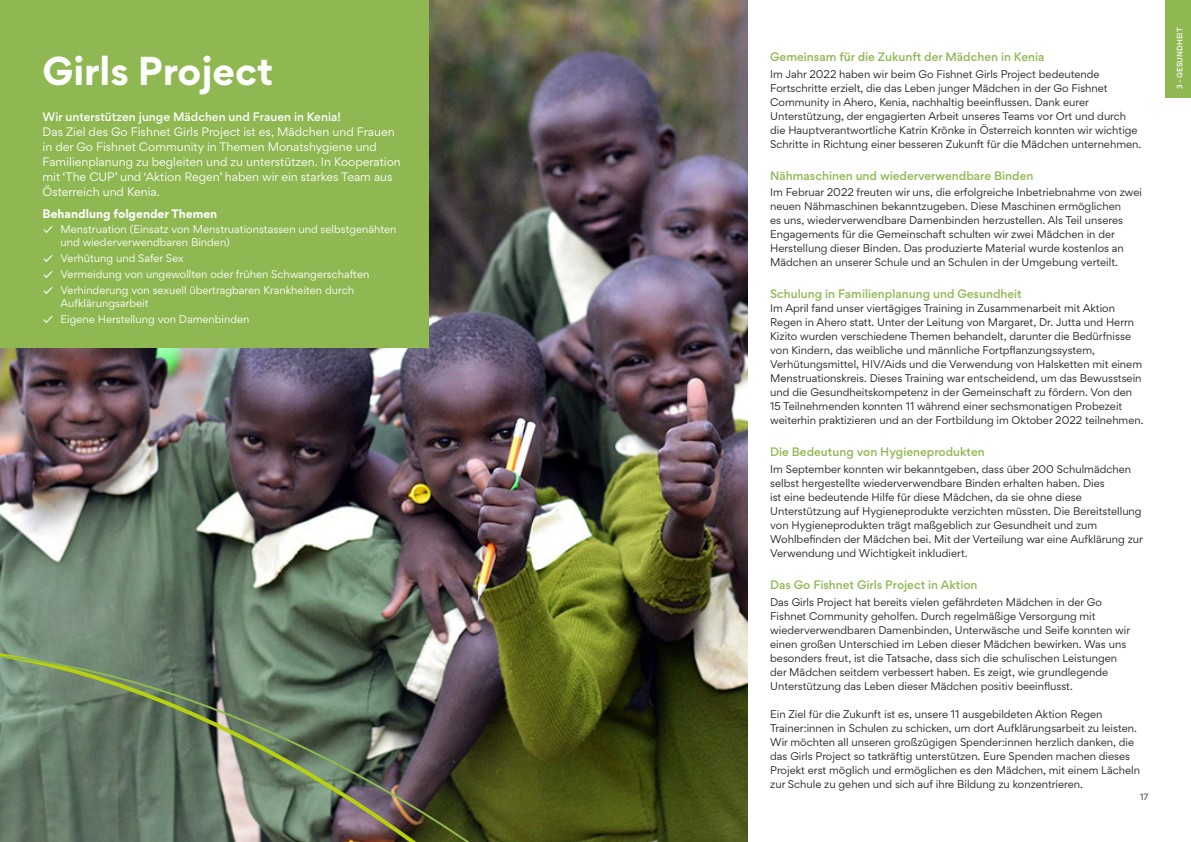
<style>
.page{position:relative;width:1191px;height:842px;background:#fff}
.page>*{position:absolute;margin:0;border:0;box-sizing:border-box;transform-origin:0 0}
.Headline_2{font:700 36px "Gordita";color:#fff}
.Fließtext__Klein{font:11px/15px "Gordita";color:#fff}
.Fließtext__Klein-2{font:500 11px "Gordita";color:#8fb852}
.Fließtext__Klein-3{font:500 11px "Gordita";color:#fff}
.Fließtext__Klein-4{font:700 11px "Gordita";color:#fff}
.Fließtext__Klein-5{font:10px/14px "Gordita";color:#231f20}
.t1{font:10px/13px "Gordita";color:#fff}
.t2{font:8px "Gordita";color:#231f20}
.Fließtext__Groß{font:500 7px "Gordita";letter-spacing:.01em;color:#fff}
.s1{font-weight:500}
</style>
<div class="page">
<img style="left:0;top:0;width:747px;height:842px">
<div style="left:0;top:1px;width:428px;height:347px;background:#8fb852"></div>
<div style="left:1165px;top:0;width:26px;height:97px;background:#8fb852"></div>
<img style="left:0;top:607px;width:576px;height:235px">
<p class="Headline_2" style="left:43px;top:42px;width:232px">Girls Project</p>
<p class="Fließtext__Klein-3" style="left:43px;top:109px;width:300px">Wir unterstützen junge Mädchen und Frauen in Kenia!</p>
<p class="Fließtext__Klein" style="left:43px;top:124px;width:360px">Das Ziel des Go Fishnet Girls Project ist es, Mädchen und Frauen in der Go Fishnet Community in Themen Monatshygiene und Familienplanung zu begleiten und zu unterstützen. In Kooperation mit ‘The CUP’ und ‘Aktion Regen’ haben wir ein starkes Team aus Österreich und Kenia.</p>
<p class="Fließtext__Klein-4" style="left:43px;top:205px;width:176px">Behandlung folgender Themen</p>
<p class="t1" style="left:61px;top:223px;width:337px;text-indent:-17px"><span class="s1">✓</span> Menstruation (Einsatz von Menstruationstassen und selbstgenähten und wiederverwendbaren Binden)</p>
<p class="t1" style="left:44px;top:252px;width:142px"><span class="s1">✓</span> Verhütung und Safer Sex</p>
<p class="t1" style="left:44px;top:267px;width:327px"><span class="s1">✓</span> Vermeidung von ungewollten oder frühen Schwangerschaften</p>
<p class="t1" style="left:61px;top:283px;width:295px;text-indent:-17px"><span class="s1">✓</span> Verhinderung von sexuell übertragbaren Krankheiten durch<br>Aufklärungsarbeit</p>
<p class="t1" style="left:44px;top:312px;width:208px"><span class="s1">✓</span> Eigene Herstellung von Damenbinden</p>
<p class="Fließtext__Klein-2" style="left:770px;top:48px;width:276px">Gemeinsam für die Zukunft der Mädchen in Kenia</p>
<p class="Fließtext__Klein-5" style="left:770px;top:66px;width:372px">Im Jahr 2022 haben wir beim Go Fishnet Girls Project bedeutende Fortschritte erzielt, die das Leben junger Mädchen in der Go Fishnet Community in Ahero, Kenia, nachhaltig beeinflussen. Dank eurer Unterstützung, der engagierten Arbeit unseres Teams vor Ort und durch die Hauptverantwortliche Katrin Krönke in Österreich konnten wir wichtige Schritte in Richtung einer besseren Zukunft für die Mädchen unternehmen.</p>
<p class="Fließtext__Klein-2" style="left:770px;top:167px;width:265px">Nähmaschinen und wiederverwendbare Binden</p>
<p class="Fließtext__Klein-5" style="left:770px;top:185px;width:373px">Im Februar 2022 freuten wir uns, die erfolgreiche Inbetriebnahme von zwei neuen Nähmaschinen bekanntzugeben. Diese Maschinen ermöglichen<br>es uns, wiederverwendbare Damenbinden herzustellen. Als Teil unseres Engagements für die Gemeinschaft schulten wir zwei Mädchen in der Herstellung dieser Binden. Das produzierte Material wurde kostenlos an Mädchen an unserer Schule und an Schulen in der Umgebung verteilt.</p>
<p class="Fließtext__Klein-2" style="left:770px;top:286px;width:253px">Schulung in Familienplanung und Gesundheit</p>
<p class="Fließtext__Klein-5" style="left:770px;top:301px;width:375px">Im April fand unser viertägiges Training in Zusammenarbeit mit Aktion Regen in Ahero statt. Unter der Leitung von Margaret, Dr. Jutta und Herrn Kizito wurden verschiedene Themen behandelt, darunter die Bedürfnisse von Kindern, das weibliche und männliche Fortpflanzungssystem, Verhütungsmittel, HIV/Aids und die Verwendung von Halsketten mit einem Menstruationskreis. Dieses Training war entscheidend, um das Bewusstsein und die Gesundheitskompetenz in der Gemeinschaft zu fördern. Von den 15 Teilnehmenden konnten 11 während einer sechsmonatigen Probezeit weiterhin praktizieren und an der Fortbildung im Oktober 2022 teilnehmen.</p>
<p class="Fließtext__Klein-2" style="left:770px;top:444px;width:216px">Die Bedeutung von Hygieneprodukten</p>
<p class="Fließtext__Klein-5" style="left:770px;top:462px;width:374px">Im September konnten wir bekanntgeben, dass über 200 Schulmädchen selbst hergestellte wiederverwendbare Binden erhalten haben. Dies<br>ist eine bedeutende Hilfe für diese Mädchen, da sie ohne diese Unterstützung auf Hygieneprodukte verzichten müssten. Die Bereitstellung von Hygieneprodukten trägt maßgeblich zur Gesundheit und zum Wohlbefinden der Mädchen bei. Mit der Verteilung war eine Aufklärung zur Verwendung und Wichtigkeit inkludiert.</p>
<p class="Fließtext__Klein-2" style="left:770px;top:577px;width:209px">Das Go Fishnet Girls Project in Aktion</p>
<p class="Fließtext__Klein-5" style="left:770px;top:595px;width:361px">Das Girls Project hat bereits vielen gefährdeten Mädchen in der Go Fishnet Community geholfen. Durch regelmäßige Versorgung mit wiederverwendbaren Damenbinden, Unterwäsche und Seife konnten wir einen großen Unterschied im Leben dieser Mädchen bewirken. Was uns besonders freut, ist die Tatsache, dass sich die schulischen Leistungen der Mädchen seitdem verbessert haben. Es zeigt, wie grundlegende Unterstützung das Leben dieser Mädchen positiv beeinflusst.</p>
<p class="Fließtext__Klein-5" style="left:770px;top:707px;width:368px">Ein Ziel für die Zukunft ist es, unsere 11 ausgebildeten Aktion Regen<br>Trainer:innen in Schulen zu schicken, um dort Aufklärungsarbeit zu leisten.</p>
<p class="Fließtext__Klein-5" style="left:770px;top:735px;width:371px">Wir möchten all unseren großzügigen Spender:innen herzlich danken, die das Girls Project so tatkräftig unterstützen. Eure Spenden machen dieses Projekt erst möglich und ermöglichen es den Mädchen, mit einem Lächeln zur Schule zu gehen und sich auf ihre Bildung zu konzentrieren.</p>
<p class="t2" style="left:1140px;top:791px;width:10px">17</p>
<p class="Fließtext__Groß" style="left:1174px;top:89px;width:62px;rotate:-90deg">3 - GESUNDHEIT</p>
</div>
